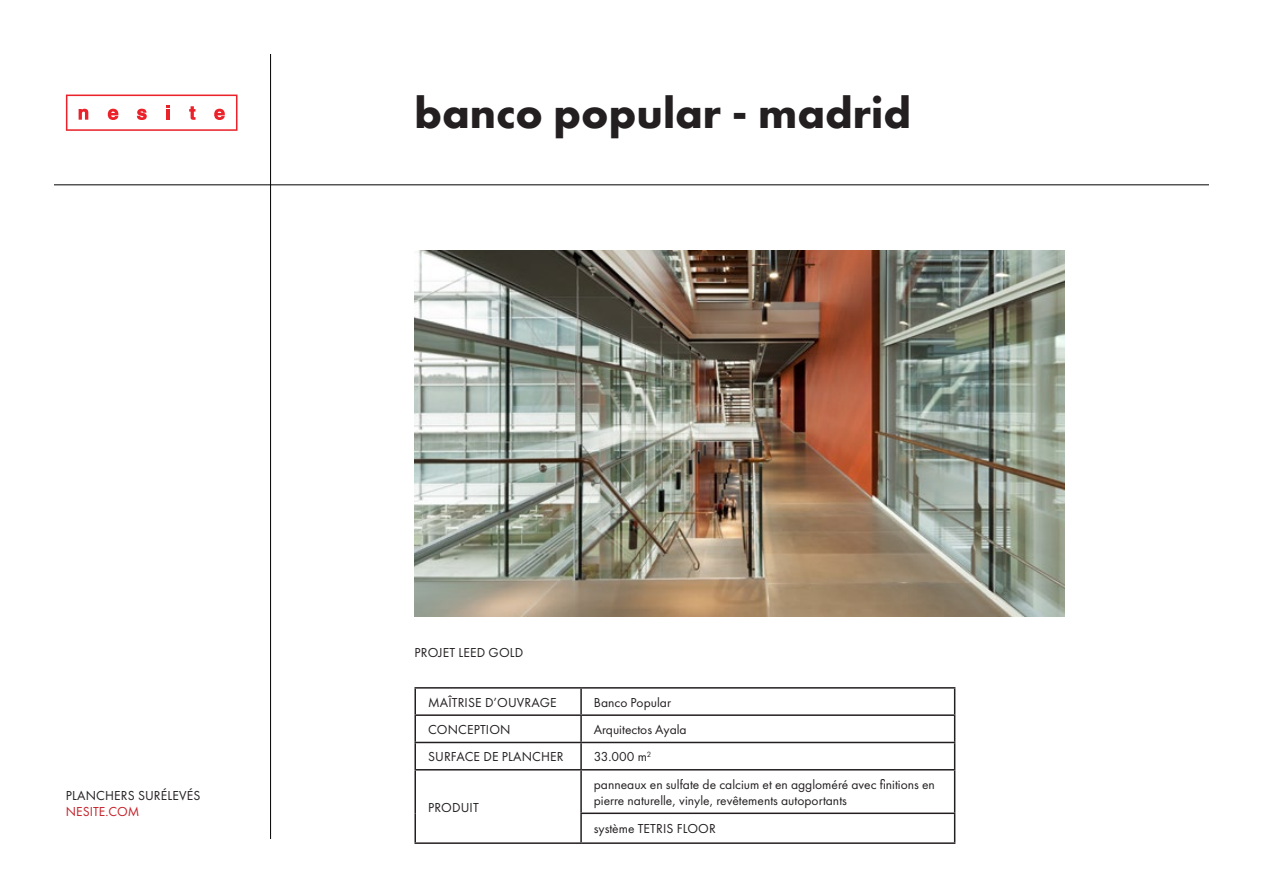
<style>
.page{position:relative;width:1263px;height:893px;background:#fff}
.page>*{position:absolute;margin:0;border:0;box-sizing:border-box;transform-origin:0 0}
.titoli{font:700 45px "Futura PT";color:#231f20}
.body{font:13.5px/16.2px "Futura PT";color:#231f20}
.t1{font:13.5px "Futura PT";color:#c42028}
</style>
<div class="page">
<svg style="left:66px;top:95px;width:171px;height:36px"></svg>
<hr style="left:54px;top:185px;width:1155px;height:1px;background:#000">
<hr style="left:270px;top:54px;width:1px;height:785px;background:#000">
<hr style="left:414px;top:687px;width:167px;height:2px;background:#231f20">
<hr style="left:414px;top:689px;width:2px;height:25px;background:#231f20">
<hr style="left:581px;top:687px;width:374px;height:2px;background:#231f20">
<hr style="left:580px;top:689px;width:2px;height:25px;background:#231f20">
<hr style="left:414px;top:714px;width:167px;height:2px;background:#231f20">
<hr style="left:414px;top:716px;width:2px;height:26px;background:#231f20">
<hr style="left:581px;top:714px;width:374px;height:2px;background:#231f20">
<hr style="left:580px;top:716px;width:2px;height:26px;background:#231f20">
<hr style="left:414px;top:742px;width:167px;height:1px;background:#231f20">
<hr style="left:414px;top:743px;width:2px;height:26px;background:#231f20">
<hr style="left:581px;top:742px;width:374px;height:1px;background:#231f20">
<hr style="left:580px;top:743px;width:2px;height:26px;background:#231f20">
<svg style="left:954px;top:689px;width:1px;height:80px"></svg>
<hr style="left:414px;top:769px;width:167px;height:1px;background:#231f20">
<hr style="left:414px;top:770px;width:2px;height:43px;background:#231f20">
<hr style="left:581px;top:769px;width:374px;height:1px;background:#231f20">
<hr style="left:580px;top:770px;width:2px;height:42px;background:#231f20">
<hr style="left:954px;top:770px;width:1px;height:42px;background:#231f20">
<hr style="left:414px;top:813px;width:2px;height:29px;background:#231f20">
<hr style="left:580px;top:812px;width:375px;height:2px;background:#231f20">
<hr style="left:580px;top:814px;width:2px;height:28px;background:#231f20">
<svg style="left:954px;top:814px;width:1px;height:28px"></svg>
<hr style="left:414px;top:842px;width:167px;height:2px;background:#231f20">
<hr style="left:581px;top:842px;width:374px;height:2px;background:#231f20">
<img style="left:415px;top:250px;width:649px;height:366px">
<p class="body" style="left:66px;top:787px;width:136px">PLANCHERS SURÉLEVÉS</p>
<p class="t1" style="left:66px;top:803px;width:75px">NESITE.COM</p>
<p class="titoli" style="left:414px;top:84px;width:498px">banco popular - madrid</p>
<p class="body" style="left:415px;top:644px;width:110px">PROJET LEED GOLD</p>
<p class="body" style="left:428px;top:694px;width:130px">MAÎTRISE D’OUVRAGE</p>
<p class="body" style="left:594px;top:694px;width:79px">Banco Popular</p>
<p class="body" style="left:428px;top:721px;width:84px">CONCEPTION</p>
<p class="body" style="left:594px;top:721px;width:94px">Arquitectos Ayala</p>
<p class="body" style="left:428px;top:749px;width:137px">SURFACE DE PLANCHER</p>
<p class="body" style="left:594px;top:749px;width:59px">33.000 m<sup>2</sup></p>
<p class="body" style="left:428px;top:799px;width:52px">PRODUIT</p>
<p class="body" style="left:594px;top:776px;width:343px">panneaux en sulfate de calcium et en aggloméré avec finitions en pierre naturelle, vinyle, revêtements autoportants</p>
<p class="body" style="left:594px;top:821px;width:123px">système TETRIS FLOOR</p>
</div>
